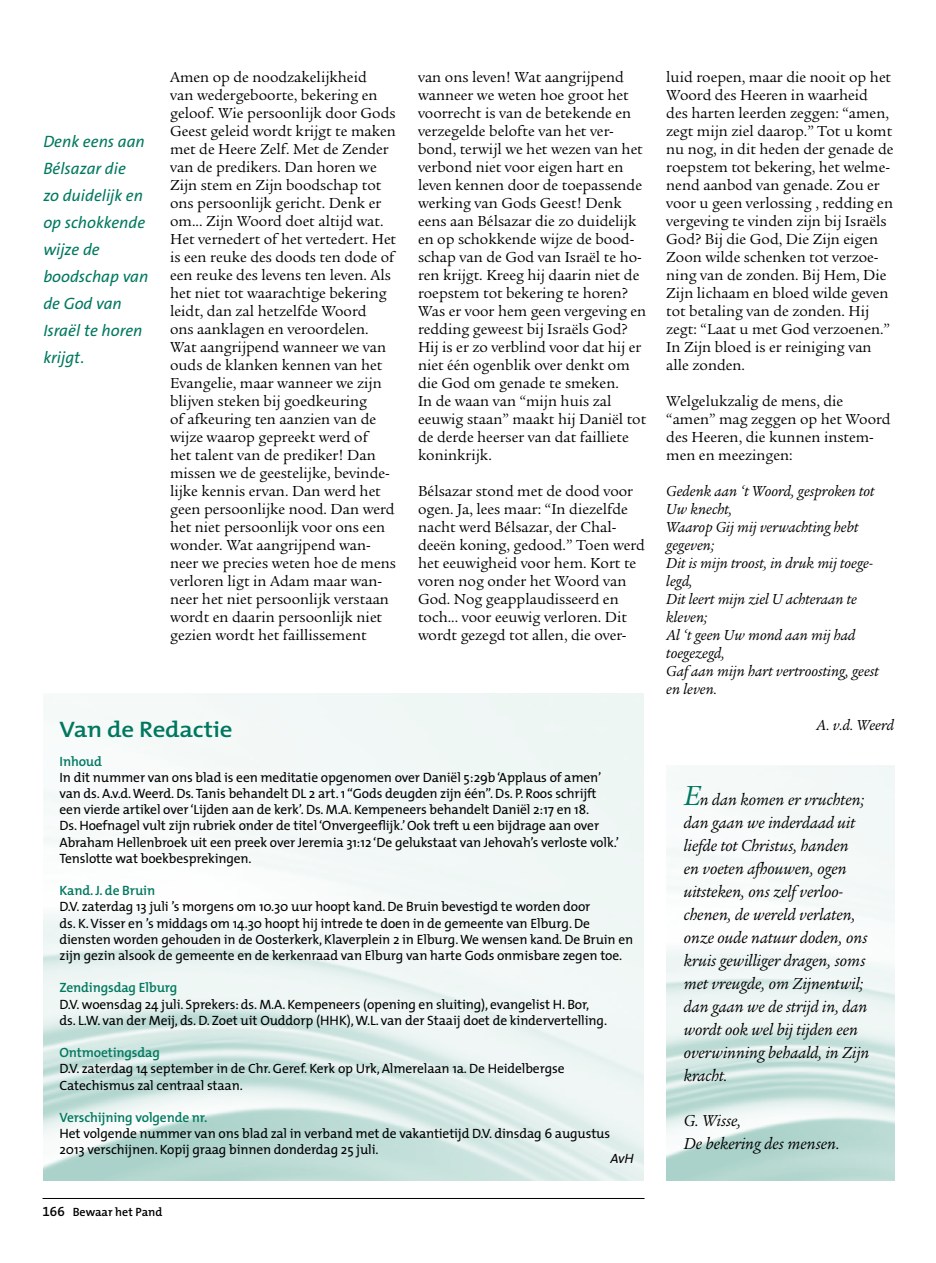
<style>
.page{position:relative;width:936px;height:1263px;background:#fff}
.page>*{position:absolute;margin:0;border:0;box-sizing:border-box;transform-origin:0 0}
.t1{font:600 22.5px "The Mix";letter-spacing:-.01em;color:#00785f;scale:1.11 1}
.t2{font:italic 17.25px/23px "Legacy Serif Std";color:#000}
.t3{font:italic 16.5px/27px "The Sans B5 Plain";color:#00785f}
.t4{font:15.75px/18px "Legacy Serif Std";color:#000}
.t5{font:italic 15.75px/18px "Legacy Serif Std";color:#000}
.t6{font:13.5px/16.2px "The Mix";letter-spacing:-.01em;color:#000}
.t7{font:600 13.5px "The Mix";letter-spacing:-.01em;color:#00785f}
.t8{font:italic 13.5px "The Sans";color:#000}
.t9{font:600 12px "The Mix";color:#000}
.s1{font-family:"The Mix Semi Bold Expert";font-weight:400;font-size:13.5px}
.s2{font-size:30px;color:#00785f}
</style>
<div class="page">
<hr style="left:43px;top:1198px;width:601px;height:1px;background:#000">
<p class="t3" style="left:43px;top:129px;width:107px">Denk eens aan<br>Bélsazar die<br>zo duidelijk en op schokkende wijze de boodschap van de God van<br>Israël te horen krijgt.</p>
<p class="t4" style="left:170px;top:68px;width:227px">Amen op de noodzakelijkheid<br>van wedergeboorte, bekering en geloof. Wie persoonlijk door Gods<br>Geest geleid wordt krijgt te maken met de Heere Zelf. Met de Zender van de predikers. Dan horen we<br>Zijn stem en Zijn boodschap tot ons persoonlijk gericht. Denk er om... Zijn Woord doet altijd wat.<br>Het vernedert of het vertedert. Het is een reuke des doods ten dode of een reuke des levens ten leven. Als het niet tot waarachtige bekering leidt, dan zal hetzelfde Woord<br>ons aanklagen en veroordelen.<br>Wat aangrijpend wanneer we van ouds de klanken kennen van het<br>Evangelie, maar wanneer we zijn blijven steken bij goedkeuring<br>of afkeuring ten aanzien van de wijze waarop gepreekt werd of<br>het talent van de prediker! Dan missen we de geestelijke, bevinde&shy;lijke kennis ervan. Dan werd het geen persoonlijke nood. Dan werd het niet persoonlijk voor ons een wonder. Wat aangrijpend wan&shy;neer we precies weten hoe de mens verloren ligt in Adam maar wan&shy;neer het niet persoonlijk verstaan wordt en daarin persoonlijk niet gezien wordt het faillissement</p>
<p class="t4" style="left:418px;top:68px;width:230px">van ons leven! Wat aangrijpend wanneer we weten hoe groot het voorrecht is van de betekende en verzegelde belofte van het ver&shy;bond, terwijl we het wezen van het verbond niet voor eigen hart en leven kennen door de toepassende werking van Gods Geest! Denk eens aan Bélsazar die zo duidelijk en op schokkende wijze de bood&shy;schap van de God van Israël te ho&shy;ren krijgt. Kreeg hij daarin niet de roepstem tot bekering te horen?<br>Was er voor hem geen vergeving en redding geweest bij Israëls God?<br>Hij is er zo verblind voor dat hij er niet één ogenblik over denkt om die God om genade te smeken.<br>In de waan van “mijn huis zal eeuwig staan” maakt hij Daniël tot de derde heerser van dat failliete koninkrijk.</p>
<p class="t4" style="left:418px;top:482px;width:228px">Bélsazar stond met de dood voor ogen. Ja, lees maar: “In diezelfde nacht werd Bélsazar, der Chal&shy;deeën koning, gedood.” Toen werd het eeuwigheid voor hem. Kort te voren nog onder het Woord van<br>God. Nog geapplaudisseerd en toch... voor eeuwig verloren. Dit wordt gezegd tot allen, die over-</p>
<h1 class="t1" style="left:60px;top:711px;width:157px">Van de Redactie</h1>
<p class="t7" style="left:60px;top:750px;width:44px">Inhoud</p>
<p class="t6" style="left:60px;top:769px;width:561px">In dit nummer van ons blad is een meditatie opgenomen over Daniël 5:29b ‘Applaus of amen’ van ds. A.v.d. Weerd. Ds. Tanis behandelt DL 2 art. 1 “Gods deugden zijn één”. Ds. P. Roos schrijft een vierde artikel over ‘Lijden aan de kerk’. Ds. M.A. Kempeneers behandelt Daniël 2:17 en 18.<br>Ds. Hoefnagel vult zijn rubriek onder de titel ‘Onvergeeflijk.’ Ook treft u een bijdrage aan over Abraham Hellenbroek uit een preek over Jeremia 31:12 ‘De gelukstaat van Jehovah’s verloste volk.’ Tenslotte wat boekbesprekingen.</p>
<p class="t7" style="left:60px;top:879px;width:97px">Kand. J. de Bruin</p>
<p class="t6" style="left:60px;top:898px;width:575px">D.V. zaterdag 13 juli ’s morgens om 10.30 uur hoopt kand. De Bruin bevestigd te worden door<br>ds. K. Visser en ’s middags om 14.30 hoopt hij intrede te doen in de gemeente van Elburg. De diensten worden gehouden in de Oosterkerk, Klaverplein 2 in Elburg. We wensen kand. De Bruin en zijn gezin alsook de gemeente en de kerkenraad van Elburg van harte Gods onmisbare zegen toe.</p>
<p class="t7" style="left:60px;top:976px;width:119px">Zendingsdag Elburg</p>
<p class="t6" style="left:60px;top:995px;width:549px">D.V. woensdag 24 juli. Sprekers: ds. M.A. Kempeneers (opening en sluiting), evangelist H. Bor, ds. L.W. van der Meij, ds. D. Zoet uit Ouddorp (HHK), W.L. van der Staaij doet de kindervertelling.</p>
<p class="t7" style="left:60px;top:1041px;width:102px">Ontmoetingsdag</p>
<p class="t6" style="left:60px;top:1060px;width:506px">D.V. zaterdag 14 september in de Chr. Geref. Kerk op Urk, Almerelaan 1a. De Heidelbergse<br>Catechismus zal centraal staan.</p>
<p class="t7" style="left:60px;top:1106px;width:149px">Verschijning volgende nr.</p>
<p class="t6" style="left:60px;top:1125px;width:552px">Het volgende nummer van ons blad zal in verband met de vakantietijd D.V. dinsdag 6 augustus<br>2013 verschijnen. Kopij graag binnen donderdag 25 juli.</p>
<p class="t8" style="left:610px;top:1147px;width:25px">AvH</p>
<p class="t9" style="left:43px;top:1202px;width:121px"><span class="s1">166</span> Bewaar het Pand</p>
<p class="t4" style="left:666px;top:68px;width:229px">luid roepen, maar die nooit op het<br>Woord des Heeren in waarheid<br>des harten leerden zeggen: “amen, zegt mijn ziel daarop.” Tot u komt nu nog, in dit heden der genade de roepstem tot bekering, het welme&shy;nend aanbod van genade. Zou er voor u geen verlossing , redding en vergeving te vinden zijn bij Israëls<br>God? Bij die God, Die Zijn eigen<br>Zoon wilde schenken tot verzoe&shy;ning van de zonden. Bij Hem, Die<br>Zijn lichaam en bloed wilde geven tot betaling van de zonden. Hij zegt: “Laat u met God verzoenen.”<br>In Zijn bloed is er reiniging van alle zonden.</p>
<p class="t4" style="left:666px;top:392px;width:226px">Welgelukzalig de mens, die “amen” mag zeggen op het Woord des Heeren, die kunnen instem&shy;men en meezingen:</p>
<p class="t5" style="left:666px;top:482px;width:214px">Gedenk aan ‘t Woord, gesproken tot<br>Uw knecht,<br>Waarop Gij mij verwachting hebt gegeven;<br>Dit is mijn troost, in druk mij toege&shy;legd,<br>Dit leert mijn ziel U achteraan te kleven;<br>Al ‘t geen Uw mond aan mij had toegezegd,<br>Gaf aan mijn hart vertroosting, geest en leven.</p>
<p class="t5" style="left:816px;top:716px;width:80px">A. v.d. Weerd</p>
<p class="t2" style="left:683px;top:788px;width:187px"><span class="s2">E</span>n dan komen er vruchten; dan gaan we inderdaad uit liefde tot Christus, handen<br>en voeten afhouwen, ogen uitsteken, ons zelf verloo&shy;chenen, de wereld verlaten, onze oude natuur doden, ons kruis gewilliger dragen, soms met vreugde, om Zijnentwil; dan gaan we de strijd in, dan wordt ook wel bij tijden een overwinning behaald, in Zijn kracht.</p>
<p class="t2" style="left:683px;top:1110px;width:158px">G. Wisse,<br>De bekering des mensen.</p>
</div>
